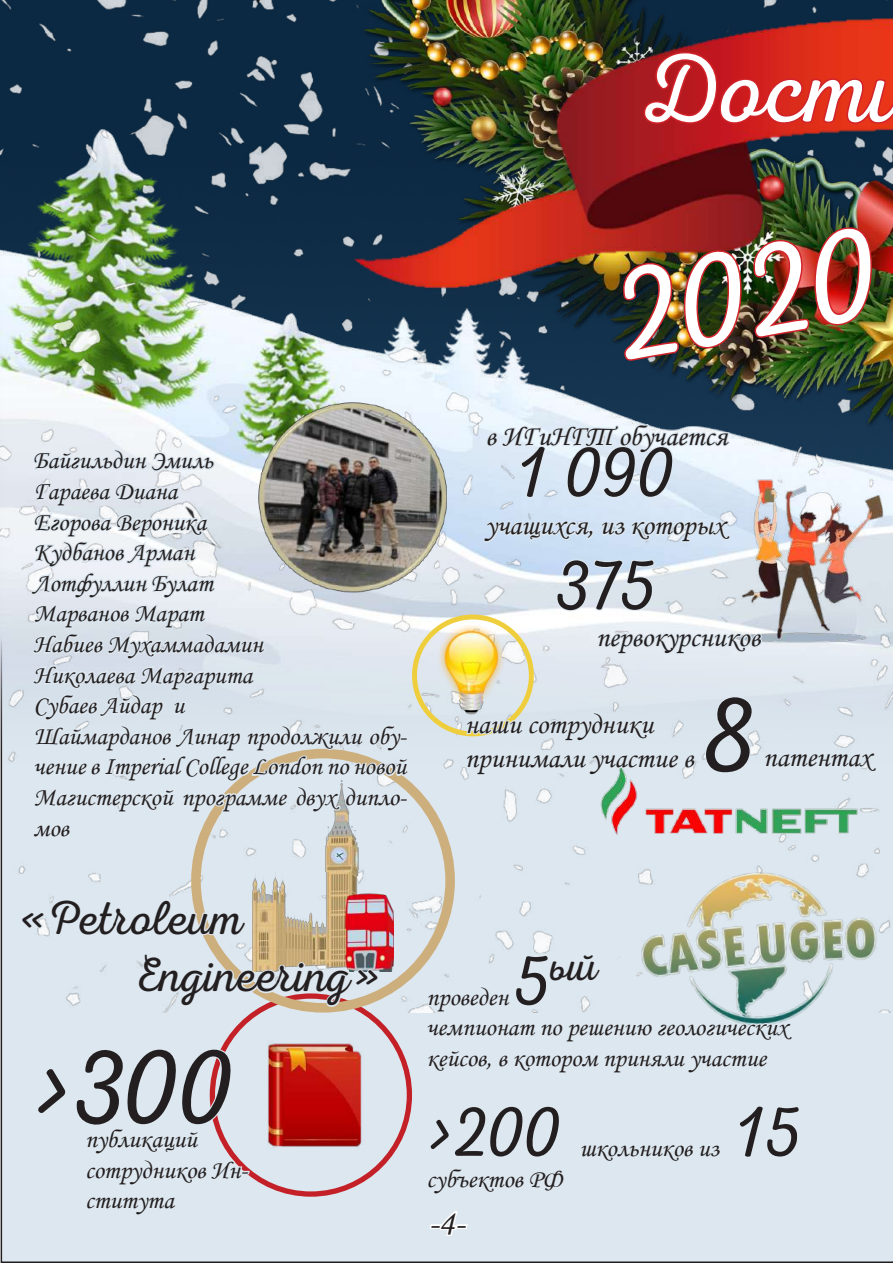
<style>
.page{position:relative;width:893px;height:1263px;background:#fff}
.page>*{position:absolute;margin:0;border:0;box-sizing:border-box;transform-origin:0 0}
.t1{font:300 139.5px "Nexa Script";color:#fff}
.t2{font:300 112.5px "Nexa Script";color:#231f20}
.t3{font:300 97.5px "Nexa Script";color:#fff}
.t4{font:300 75px "Nexa Script";letter-spacing:-.015em;color:#231f20}
.t5{font:300 48px/57.6px "Nexa Script";color:#231f20}
.t6{font:300 43.65px "Nexa Script";color:#231f20}
.t7{font:36px "Monotype Corsiva";color:#231f20}
.t8{font:28.65px "Monotype Corsiva";color:#231f20}
.t9{font:28.5px/34.2px "Monotype Corsiva";color:#231f20}
.t10{font:25.5px/30.6px "Monotype Corsiva";color:#231f20}
.s1{font-size:75px}
</style>
<div class="page">
<div style="left:1px;top:1012px;width:892px;height:251px;background:#dde7ef"></div>
<img style="left:0;top:0;width:893px;height:1012px">
<img style="left:340px;top:304px;width:553px;height:157px">
<img style="left:340px;top:0;width:553px;height:304px">
<svg style="left:642px;top:50px;width:251px;height:76px;background:#cf241f"></svg>
<img style="left:621px;top:249px;width:122px;height:113px">
<img style="left:751px;top:226px;width:123px;height:113px">
<img style="left:261px;top:1041px;width:112px;height:116px">
<div style="left:37px;top:1066px;width:32px;height:50px;background:#dde7ef"></div>
<div style="left:75px;top:1046px;width:175px;height:177px;background:#dde7ef"></div>
<img style="left:800px;top:857px;width:84px;height:186px">
<svg style="left:424px;top:851px;width:376px;height:348px;background:#d8e2e6"></svg>
<img style="left:709px;top:474px;width:184px;height:170px">
<svg style="left:595px;top:631px;width:168px;height:38px;background:#e1e8ef"></svg>
<svg style="left:482px;top:422px;width:250px;height:191px;background:#d7e4f0"></svg>
<img style="left:586px;top:762px;width:285px;height:82px">
<img style="left:426px;top:626px;width:89px;height:89px">
<div style="left:412px;top:614px;width:122px;height:122px;border:5px solid #efce3d;border-radius:50%"></div>
<div style="left:705px;top:694px;width:49px;height:81px;background:#dce6ee"></div>
<div style="left:762px;top:738px;width:117px;height:43px;background:#dde7ef"></div>
<div style="left:463px;top:701px;width:234px;height:89px;background:#dce6ee"></div>
<img style="left:411px;top:402px;width:35px;height:190px">
<img style="left:252px;top:841px;width:142px;height:130px">
<svg style="left:19px;top:897px;width:361px;height:125px;background:#d7d3d2"></svg>
<svg style="left:29px;top:397px;width:382px;height:444px;background:#cdd4d7"></svg>
<svg style="left:428px;top:1207px;width:42px;height:30px"></svg>
<h3 class="t3" style="left:639px;top:31px;width:235px">Дост</h3>
<h1 class="t1" style="left:602px;top:233px;width:267px;rotate:-10deg">2020</h1>
<p class="t10" style="left:34px;top:445px;width:375px">Байгильдин Эмиль<br>Гараева Диана<br>Егорова Вероника<br>Кудбанов Арман<br>Лотфуллин Булат<br>Марванов Марат<br>Набиев Мухаммадамин<br>Николаева Маргарита<br>Субаев Айдар и<br>Шаймарданов Линар продолжили обу&shy;чение в Imperial College London по новой<br>Магистерской программе двух дипло&shy;мов</p>
<p class="t9" style="left:486px;top:419px;width:243px">в ИГиНГТ обучается</p>
<h3 class="t4" style="left:519px;top:426px;width:157px">1 090</h3>
<p class="t9" style="left:486px;top:508px;width:241px">учащихся, из которых</p>
<h3 class="t4" style="left:555px;top:539px;width:103px">375</h3>
<p class="t9" style="left:596px;top:620px;width:165px">первокурсников</p>
<p class="t9" style="left:465px;top:707px;width:230px">наши сотрудники принимали участие в</p>
<h2 class="t2" style="left:703px;top:666px;width:54px">8</h2>
<p class="t8" style="left:763px;top:740px;width:109px">патентах</p>
<h3 class="t5" style="left:135px;top:888px;width:247px;text-indent:-116px">«Petroleum<br>Engineering»</h3>
<h2 class="t2" style="left:32px;top:1018px;width:204px">&gt;300</h2>
<p class="t10" style="left:85px;top:1124px;width:165px">публикаций сотрудников Ин&shy;ститута</p>
<h3 class="t6" style="left:514px;top:939px;width:86px"><span class="s1">5</span>ый</h3>
<p class="t10" style="left:426px;top:1012px;width:363px">чемпионат по решению геологических кейсов, в котором приняли участие</p>
<h3 class="t4" style="left:426px;top:1086px;width:136px">&gt;200</h3>
<p class="t10" style="left:426px;top:982px;width:83px">проведен</p>
<h3 class="t4" style="left:737px;top:1086px;width:66px">15</h3>
<p class="t10" style="left:579px;top:1133px;width:141px">школьников из</p>
<p class="t10" style="left:426px;top:1163px;width:137px">субъектов РФ</p>
<h3 class="t7" style="left:428px;top:1201px;width:37px">-4-</h3>
</div>
